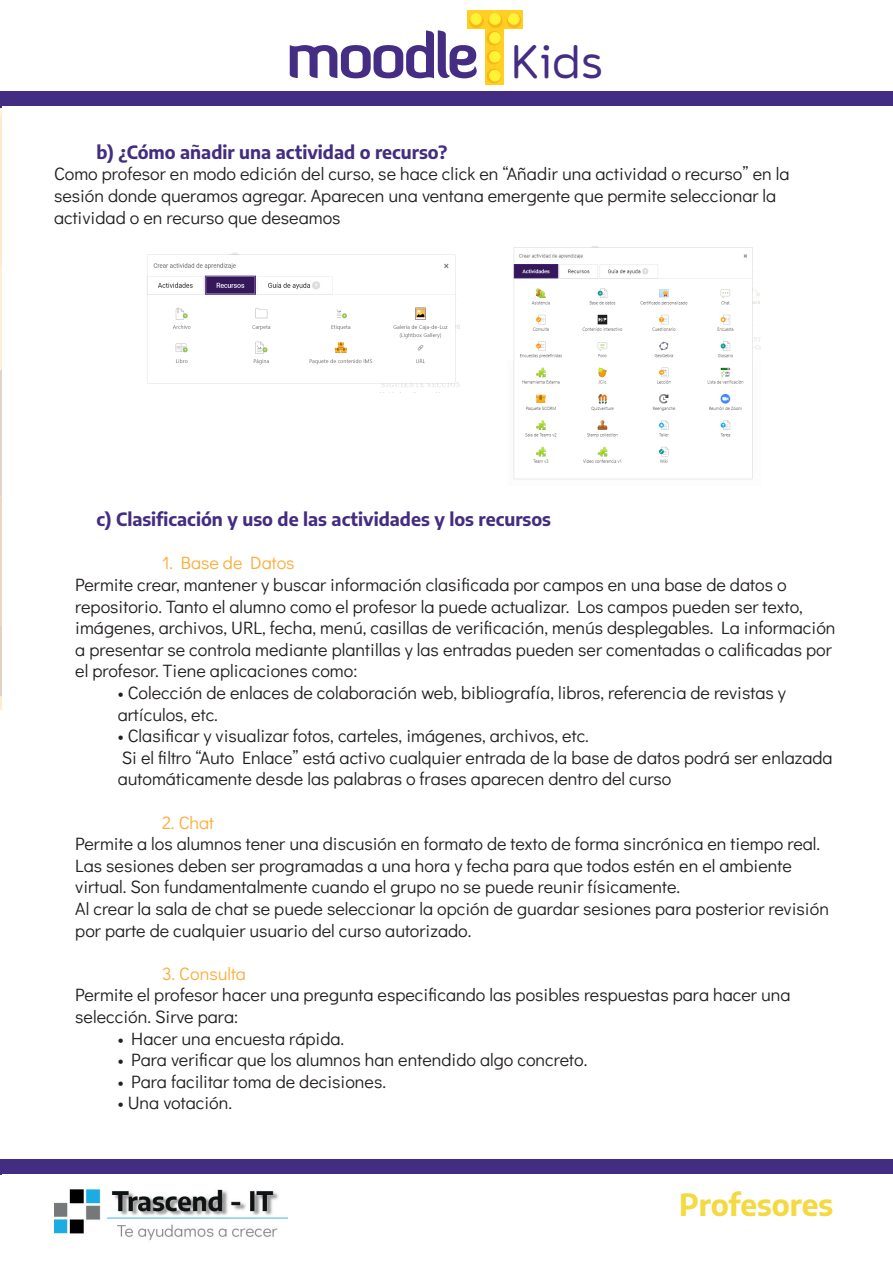
<style>
.page{position:relative;width:893px;height:1263px;background:#fff}
.page>*{position:absolute;margin:0;border:0;box-sizing:border-box;transform-origin:0 0}
.t1{font:500 46.35px "Toriga";color:#452d83}
.t2{font:700 30px "Encode Sans";color:#f4d940}
.Contenido{font:18px/21.6px "Didact Gothic";color:#231f20}
.Contenido-2{font:700 18px "Encode Sans";color:#442d81}
.sub-subtitulos{font:18px "Didact Gothic";color:#fbae3b}
</style>
<div class="page">
<img style="left:54px;top:1189px;width:234px;height:51px">
<div style="left:0;top:91px;width:893px;height:15px;background:#432d83"></div>
<div style="left:0;top:1159px;width:893px;height:15px;background:#432d83"></div>
<div style="left:485px;top:10px;width:19px;height:18px;background:#ffcf24"></div>
<div style="left:504px;top:10px;width:19px;height:18px;background:#ffcf24"></div>
<div style="left:467px;top:10px;width:18px;height:18px;background:#ffcf24"></div>
<div style="left:485px;top:66px;width:19px;height:19px;background:#ffcf24"></div>
<svg style="left:0;top:106px;width:2px;height:604px"></svg>
<svg style="left:290px;top:13px;width:232px;height:70px"></svg>
<img style="left:147px;top:253px;width:312px;height:140px">
<img style="left:513px;top:247px;width:247px;height:233px">
<h1 class="t1" style="left:510px;top:33px;width:94px">Kids</h1>
<p class="Contenido-2" style="left:97px;top:139px;width:352px">b) ¿Cómo añadir una actividad o recurso?</p>
<p class="Contenido" style="left:54px;top:162px;width:737px">Como profesor en modo edición del curso, se hace click en “Añadir una actividad o recurso” en la sesión donde queramos agregar. Aparecen una ventana emergente que permite seleccionar la actividad o en recurso que deseamos</p>
<p class="Contenido-2" style="left:97px;top:506px;width:456px">c) Clasificación y uso de las actividades y los recursos</p>
<p class="sub-subtitulos" style="left:162px;top:549px;width:134px">1. Base de Datos</p>
<p class="Contenido" style="left:75px;top:572px;width:762px">Permite crear, mantener y buscar información clasificada por campos en una base de datos o repositorio. Tanto el alumno como el profesor la puede actualizar. Los campos pueden ser texto, imágenes, archivos, URL, fecha, menú, casillas de verificación, menús desplegables. La información a presentar se controla mediante plantillas y las entradas pueden ser comentadas o calificadas por el profesor. Tiene aplicaciones como:</p>
<p class="Contenido" style="left:118px;top:680px;width:670px">• Colección de enlaces de colaboración web, bibliografía, libros, referencia de revistas y artículos, etc.</p>
<p class="Contenido" style="left:118px;top:724px;width:473px">• Clasificar y visualizar fotos, carteles, imágenes, archivos, etc.</p>
<p class="Contenido" style="left:118px;top:745px;width:716px">Si el filtro “Auto Enlace” está activo cualquier entrada de la base de datos podrá ser enlazada automáticamente desde las palabras o frases aparecen dentro del curso</p>
<p class="sub-subtitulos" style="left:162px;top:808px;width:54px">2. Chat</p>
<p class="Contenido" style="left:75px;top:832px;width:746px">Permite a los alumnos tener una discusión en formato de texto de forma sincrónica en tiempo real.<br>Las sesiones deben ser programadas a una hora y fecha para que todos estén en el ambiente virtual. Son fundamentalmente cuando el grupo no se puede reunir físicamente.</p>
<p class="Contenido" style="left:75px;top:896px;width:755px">Al crear la sala de chat se puede seleccionar la opción de guardar sesiones para posterior revisión por parte de cualquier usuario del curso autorizado.</p>
<p class="sub-subtitulos" style="left:162px;top:959px;width:86px">3. Consulta</p>
<p class="Contenido" style="left:75px;top:983px;width:717px">Permite el profesor hacer una pregunta especificando las posibles respuestas para hacer una selección. Sirve para:</p>
<p class="Contenido" style="left:118px;top:1026px;width:228px">• Hacer una encuesta rápida.</p>
<p class="Contenido" style="left:118px;top:1048px;width:471px">• Para verificar que los alumnos han entendido algo concreto.</p>
<p class="Contenido" style="left:118px;top:1069px;width:270px">• Para facilitar toma de decisiones.</p>
<p class="Contenido" style="left:118px;top:1091px;width:116px">• Una votación.</p>
<h2 class="t2" style="left:679px;top:1183px;width:156px">Profesores</h2>
</div>
